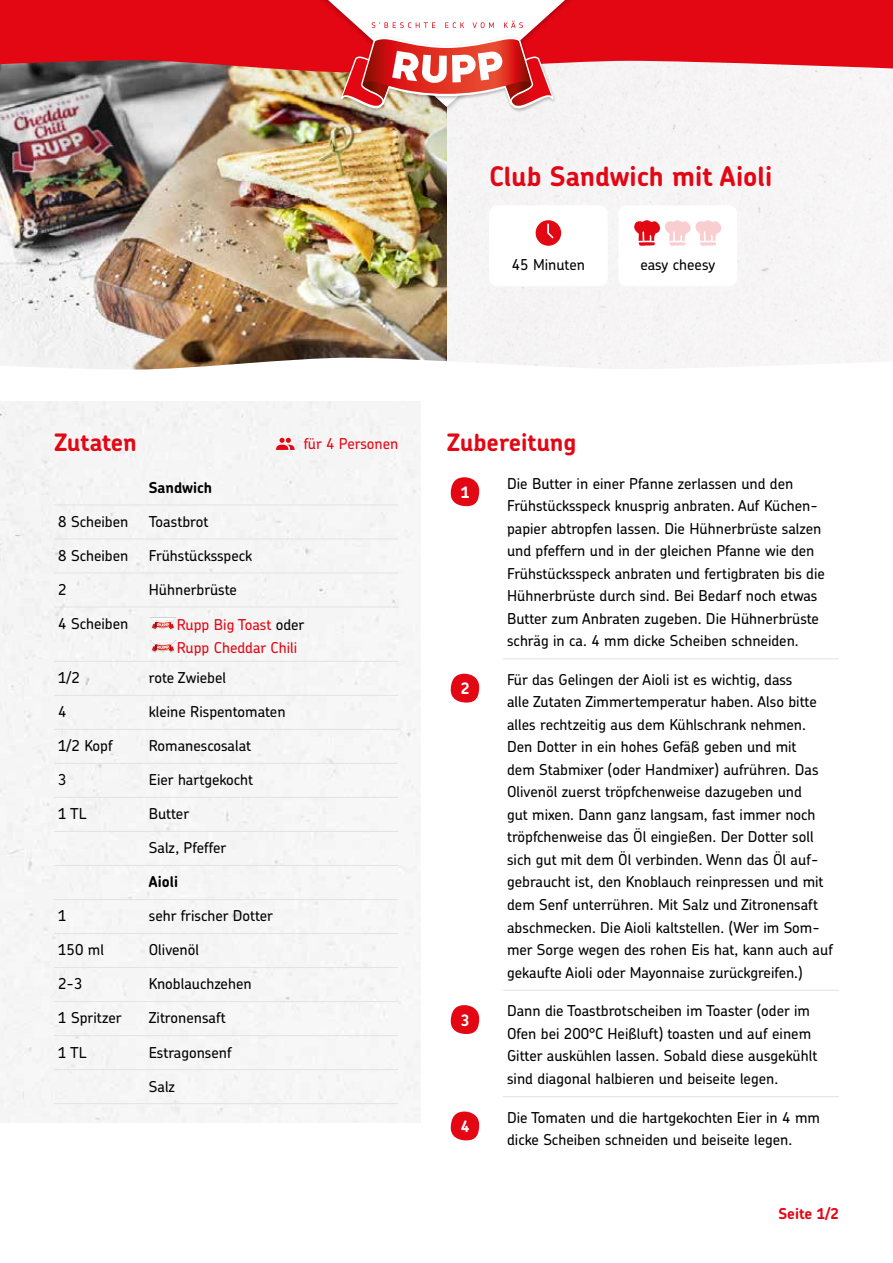
<style>
.page{position:relative;width:893px;height:1263px;background:#fff}
.page>*{position:absolute;margin:0;border:0;box-sizing:border-box;transform-origin:0 0}
.t1{font:700 27px "Chevin Pro";color:#e30715}
.t2{font:700 24px "Chevin Pro";letter-spacing:-.005em;color:#e30715}
.t3{font:700 15.75px "Chevin Pro";color:#fff}
.t4{font:500 15px/22.5px "Chevin Pro";color:#000}
.t5{font:500 15px/22.5px "Chevin Pro";color:#e30613}
.t6{font:700 15px "Chevin Pro";color:#000}
.t7{font:500 15px "Chevin Pro";color:#e30715}
.t8{font:700 15px "Chevin Pro";color:#e30715}
.s1{color:#000}
</style>
<div class="page">
<div style="left:0;top:402px;width:421px;height:720px;background:#f5f5f5"></div>
<div style="left:446px;top:72px;width:447px;height:286px;background:#f6f5f5"></div>
<hr style="left:503px;top:658px;width:336px;height:1px;background:#e3e3e3">
<hr style="left:503px;top:990px;width:336px;height:1px;background:#e3e3e3">
<hr style="left:503px;top:1096px;width:336px;height:1px;background:#e3e3e3">
<svg style="left:450px;top:477px;width:29px;height:29px"></svg>
<svg style="left:450px;top:674px;width:29px;height:28px"></svg>
<svg style="left:450px;top:1005px;width:29px;height:29px"></svg>
<svg style="left:450px;top:1111px;width:29px;height:29px"></svg>
<svg style="left:275px;top:438px;width:21px;height:12px"></svg>
<hr style="left:54px;top:505px;width:91px;height:1px;background:#e3e3e3">
<hr style="left:145px;top:505px;width:253px;height:1px;background:#e3e3e3">
<hr style="left:54px;top:539px;width:91px;height:1px;background:#e3e3e3">
<hr style="left:145px;top:539px;width:253px;height:1px;background:#e3e3e3">
<hr style="left:54px;top:573px;width:91px;height:1px;background:#e3e3e3">
<hr style="left:145px;top:573px;width:253px;height:1px;background:#e3e3e3">
<hr style="left:54px;top:607px;width:91px;height:1px;background:#e3e3e3">
<hr style="left:145px;top:607px;width:253px;height:1px;background:#e3e3e3">
<hr style="left:54px;top:661px;width:91px;height:1px;background:#e3e3e3">
<hr style="left:145px;top:661px;width:253px;height:1px;background:#e3e3e3">
<hr style="left:54px;top:695px;width:91px;height:1px;background:#e3e3e3">
<hr style="left:145px;top:695px;width:253px;height:1px;background:#e3e3e3">
<hr style="left:54px;top:729px;width:91px;height:1px;background:#e3e3e3">
<hr style="left:145px;top:729px;width:253px;height:1px;background:#e3e3e3">
<hr style="left:54px;top:763px;width:91px;height:1px;background:#e3e3e3">
<hr style="left:145px;top:763px;width:253px;height:1px;background:#e3e3e3">
<hr style="left:54px;top:797px;width:91px;height:1px;background:#e3e3e3">
<hr style="left:145px;top:797px;width:253px;height:1px;background:#e3e3e3">
<hr style="left:54px;top:831px;width:91px;height:1px;background:#e3e3e3">
<hr style="left:145px;top:831px;width:253px;height:1px;background:#e3e3e3">
<hr style="left:54px;top:865px;width:91px;height:1px;background:#e3e3e3">
<hr style="left:145px;top:865px;width:253px;height:1px;background:#e3e3e3">
<hr style="left:54px;top:899px;width:91px;height:1px;background:#e3e3e3">
<hr style="left:145px;top:899px;width:253px;height:1px;background:#e3e3e3">
<hr style="left:54px;top:933px;width:91px;height:1px;background:#e3e3e3">
<hr style="left:145px;top:933px;width:253px;height:1px;background:#e3e3e3">
<hr style="left:54px;top:967px;width:91px;height:1px;background:#e3e3e3">
<hr style="left:145px;top:967px;width:253px;height:1px;background:#e3e3e3">
<hr style="left:54px;top:1001px;width:91px;height:1px;background:#e3e3e3">
<hr style="left:145px;top:1001px;width:253px;height:1px;background:#e3e3e3">
<hr style="left:54px;top:1035px;width:91px;height:1px;background:#e3e3e3">
<hr style="left:145px;top:1035px;width:253px;height:1px;background:#e3e3e3">
<hr style="left:54px;top:1069px;width:91px;height:1px;background:#e3e3e3">
<hr style="left:145px;top:1069px;width:253px;height:1px;background:#e3e3e3">
<hr style="left:54px;top:1103px;width:91px;height:1px;background:#e3e3e3">
<hr style="left:145px;top:1103px;width:253px;height:1px;background:#e3e3e3">
<img style="left:149px;top:618px;width:28px;height:12px">
<img style="left:151px;top:629px;width:24px;height:1px">
<svg style="left:150px;top:618px;width:25px;height:11px"></svg>
<img style="left:149px;top:640px;width:28px;height:12px">
<svg style="left:150px;top:640px;width:25px;height:12px"></svg>
<div style="left:489px;top:205px;width:119px;height:81px;background:#fff;border-radius:9px"></div>
<div style="left:618px;top:205px;width:119px;height:81px;background:#fff;border-radius:9px"></div>
<svg style="left:536px;top:220px;width:25px;height:26px"></svg>
<svg style="left:634px;top:220px;width:88px;height:26px"></svg>
<img style="left:0;top:72px;width:446px;height:286px">
<svg style="left:0;top:0;width:893px;height:72px;background:#dd1924"></svg>
<img style="left:315px;top:0;width:263px;height:115px">
<img style="left:337px;top:108px;width:220px;height:5px">
<svg style="left:328px;top:0;width:237px;height:108px"></svg>
<svg style="left:11px;top:358px;width:876px;height:12px"></svg>
<h1 class="t1" style="left:489px;top:159px;width:285px">Club Sandwich mit Aioli</h1>
<p class="t4" style="left:512px;top:253px;width:75px">45 Minuten</p>
<p class="t4" style="left:640px;top:253px;width:76px">easy cheesy</p>
<h2 class="t2" style="left:54px;top:426px;width:84px">Zutaten</h2>
<p class="t6" style="left:149px;top:477px;width:65px">Sandwich</p>
<p class="t7" style="left:304px;top:434px;width:96px">für 4 Personen</p>
<p class="t4" style="left:58px;top:510px;width:72px">8 Scheiben</p>
<p class="t4" style="left:149px;top:510px;width:61px">Toastbrot</p>
<p class="t4" style="left:58px;top:544px;width:72px">8 Scheiben</p>
<p class="t4" style="left:149px;top:544px;width:105px">Frühstücksspeck</p>
<p class="t4" style="left:58px;top:578px;width:10px">2</p>
<p class="t4" style="left:149px;top:578px;width:90px">Hühnerbrüste</p>
<p class="t4" style="left:58px;top:612px;width:72px">4 Scheiben</p>
<p class="t5" style="left:177px;top:613px;width:129px">Rupp Big Toast <span class="s1">oder<br></span>Rupp Cheddar Chili</p>
<p class="t4" style="left:58px;top:666px;width:23px">1/2</p>
<p class="t4" style="left:149px;top:666px;width:79px">rote Zwiebel</p>
<p class="t4" style="left:58px;top:700px;width:10px">4</p>
<p class="t4" style="left:149px;top:700px;width:138px">kleine Rispentomaten</p>
<p class="t4" style="left:58px;top:734px;width:56px">1/2 Kopf</p>
<p class="t4" style="left:149px;top:734px;width:104px">Romanescosalat</p>
<p class="t4" style="left:58px;top:768px;width:10px">3</p>
<p class="t4" style="left:149px;top:768px;width:106px">Eier hartgekocht</p>
<p class="t4" style="left:58px;top:802px;width:30px">1 TL</p>
<p class="t4" style="left:149px;top:802px;width:42px">Butter</p>
<p class="t4" style="left:149px;top:836px;width:79px">Salz, Pfeffer</p>
<p class="t6" style="left:149px;top:872px;width:31px">Aioli</p>
<p class="t4" style="left:58px;top:904px;width:10px">1</p>
<p class="t4" style="left:149px;top:904px;width:126px">sehr frischer Dotter</p>
<p class="t4" style="left:58px;top:938px;width:47px">150 ml</p>
<p class="t4" style="left:149px;top:938px;width:52px">Olivenöl</p>
<p class="t4" style="left:58px;top:972px;width:26px">2-3</p>
<p class="t4" style="left:149px;top:972px;width:104px">Knoblauchzehen</p>
<p class="t4" style="left:58px;top:1006px;width:65px">1 Spritzer</p>
<p class="t4" style="left:149px;top:1006px;width:79px">Zitronensaft</p>
<p class="t4" style="left:58px;top:1040px;width:30px">1 TL</p>
<p class="t4" style="left:149px;top:1040px;width:85px">Estragonsenf</p>
<p class="t4" style="left:149px;top:1074px;width:28px">Salz</p>
<h2 class="t2" style="left:447px;top:426px;width:131px">Zubereitung</h2>
<p class="t3" style="left:461px;top:482px;width:10px">1</p>
<p class="t4" style="left:507px;top:471px;width:319px">Die Butter in einer Pfanne zerlassen und den Frühstücksspeck knusprig anbraten. Auf Küchen&shy;papier abtropfen lassen. Die Hühnerbrüste salzen und pfeffern und in der gleichen Pfanne wie den Frühstücksspeck anbraten und fertigbraten bis die Hühnerbrüste durch sind. Bei Bedarf noch etwas Butter zum Anbraten zugeben. Die Hühnerbrüste schräg in ca. 4 mm dicke Scheiben schneiden.</p>
<p class="t3" style="left:461px;top:678px;width:10px">2</p>
<p class="t4" style="left:507px;top:668px;width:327px">Für das Gelingen der Aioli ist es wichtig, dass<br>alle Zutaten Zimmertemperatur haben. Also bitte alles rechtzeitig aus dem Kühlschrank nehmen.<br>Den Dotter in ein hohes Gefäß geben und mit<br>dem Stabmixer (oder Handmixer) aufrühren. Das Olivenöl zuerst tröpfchenweise dazugeben und<br>gut mixen. Dann ganz langsam, fast immer noch tröpfchenweise das Öl eingießen. Der Dotter soll sich gut mit dem Öl verbinden. Wenn das Öl auf&shy;gebraucht ist, den Knoblauch reinpressen und mit dem Senf unterrühren. Mit Salz und Zitronensaft abschmecken. Die Aioli kaltstellen. (Wer im Som&shy;mer Sorge wegen des rohen Eis hat, kann auch auf gekaufte Aioli oder Mayonnaise zurückgreifen.)</p>
<p class="t3" style="left:461px;top:1009px;width:10px">3</p>
<p class="t4" style="left:507px;top:999px;width:312px">Dann die Toastbrotscheiben im Toaster (oder im Ofen bei 200°C Heißluft) toasten und auf einem Gitter auskühlen lassen. Sobald diese ausgekühlt sind diagonal halbieren und beiseite legen.</p>
<p class="t3" style="left:461px;top:1116px;width:10px">4</p>
<p class="t4" style="left:507px;top:1106px;width:314px">Die Tomaten und die hartgekochten Eier in 4 mm dicke Scheiben schneiden und beiseite legen.</p>
<p class="t8" style="left:778px;top:1203px;width:62px">Seite 1/2</p>
</div>
